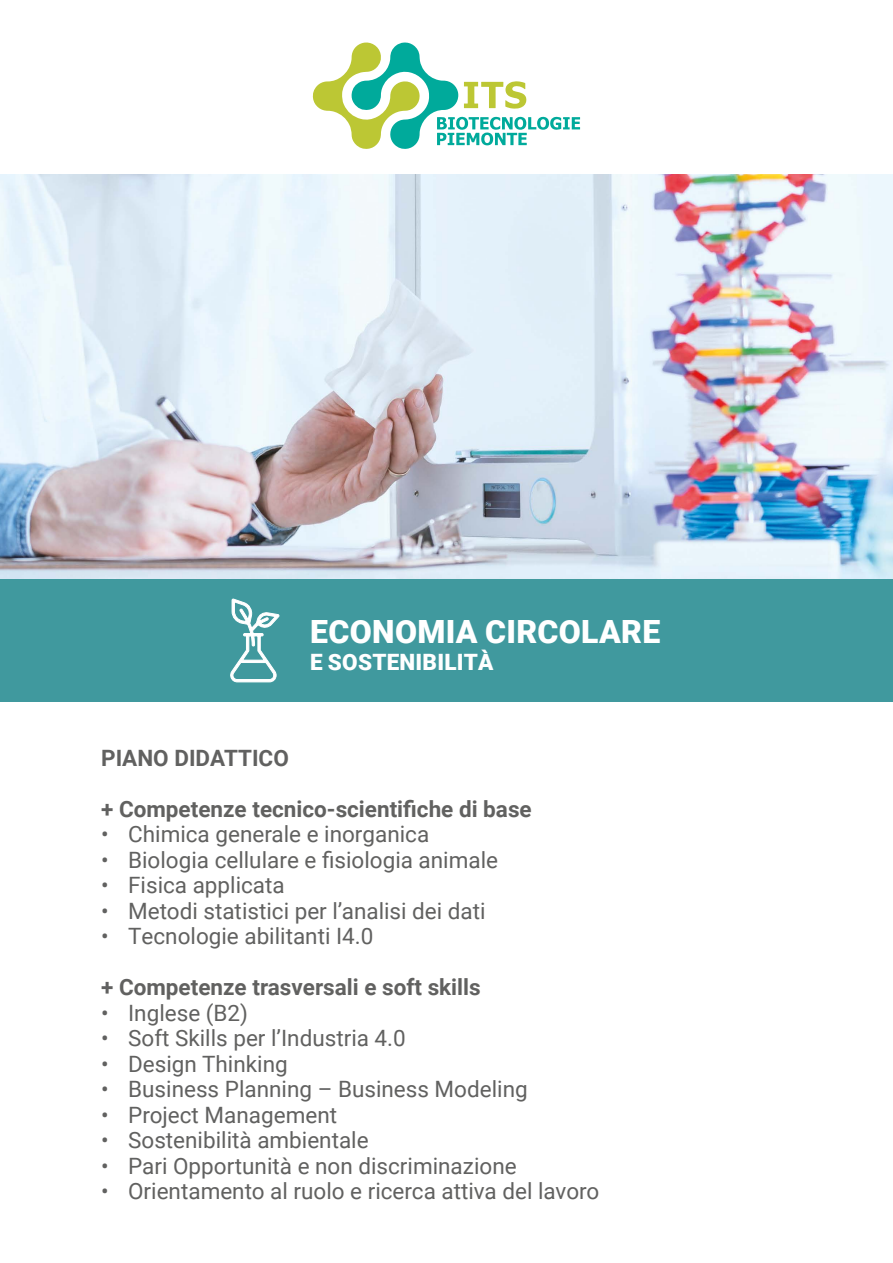
<style>
.page{position:relative;width:893px;height:1263px;background:#fff}
.page>*{position:absolute;margin:0;border:0;box-sizing:border-box;transform-origin:0 0}
.t1{font:900 31.95px "Roboto";letter-spacing:.01em;color:#fff}
.t2{font:22.5px "Roboto";color:#616160}
.t3{font:700 22.5px "Roboto";color:#616160}
.t4{font:900 22.5px "Roboto";letter-spacing:.01em;color:#fff}
</style>
<div class="page">
<svg style="left:312px;top:42px;width:268px;height:107px"></svg>
<img style="left:0;top:174px;width:893px;height:405px">
<div style="left:0;top:579px;width:893px;height:123px;background:#40999e"></div>
<svg style="left:230px;top:598px;width:50px;height:85px"></svg>
<h1 class="t1" style="left:310px;top:609px;width:352px">ECONOMIA CIRCOLARE</h1>
<p class="t4" style="left:310px;top:646px;width:185px">E SOSTENIBILITÀ</p>
<p class="t3" style="left:101px;top:742px;width:189px">PIANO DIDATTICO</p>
<p class="t3" style="left:101px;top:793px;width:432px">+ Competenze tecnico-scientifiche di base</p>
<p class="t2" style="left:101px;top:818px;width:330px">• Chimica generale e inorganica</p>
<p class="t2" style="left:101px;top:844px;width:398px">• Biologia cellulare e fisiologia animale</p>
<p class="t2" style="left:101px;top:869px;width:185px">• Fisica applicata</p>
<p class="t2" style="left:101px;top:895px;width:386px">• Metodi statistici per l’analisi dei dati</p>
<p class="t2" style="left:101px;top:920px;width:274px">• Tecnologie abilitanti I4.0</p>
<p class="t3" style="left:101px;top:971px;width:381px">+ Competenze trasversali e soft skills</p>
<p class="t2" style="left:101px;top:997px;width:148px">• Inglese (B2)</p>
<p class="t2" style="left:101px;top:1022px;width:306px">• Soft Skills per l’Industria 4.0</p>
<p class="t2" style="left:101px;top:1048px;width:188px">• Design Thinking</p>
<p class="t2" style="left:101px;top:1073px;width:428px">• Business Planning – Business Modeling</p>
<p class="t2" style="left:101px;top:1099px;width:237px">• Project Management</p>
<p class="t2" style="left:101px;top:1124px;width:269px">• Sostenibilità ambientale</p>
<p class="t2" style="left:101px;top:1150px;width:417px">• Pari Opportunità e non discriminazione</p>
<p class="t2" style="left:101px;top:1175px;width:500px">• Orientamento al ruolo e ricerca attiva del lavoro</p>
</div>
